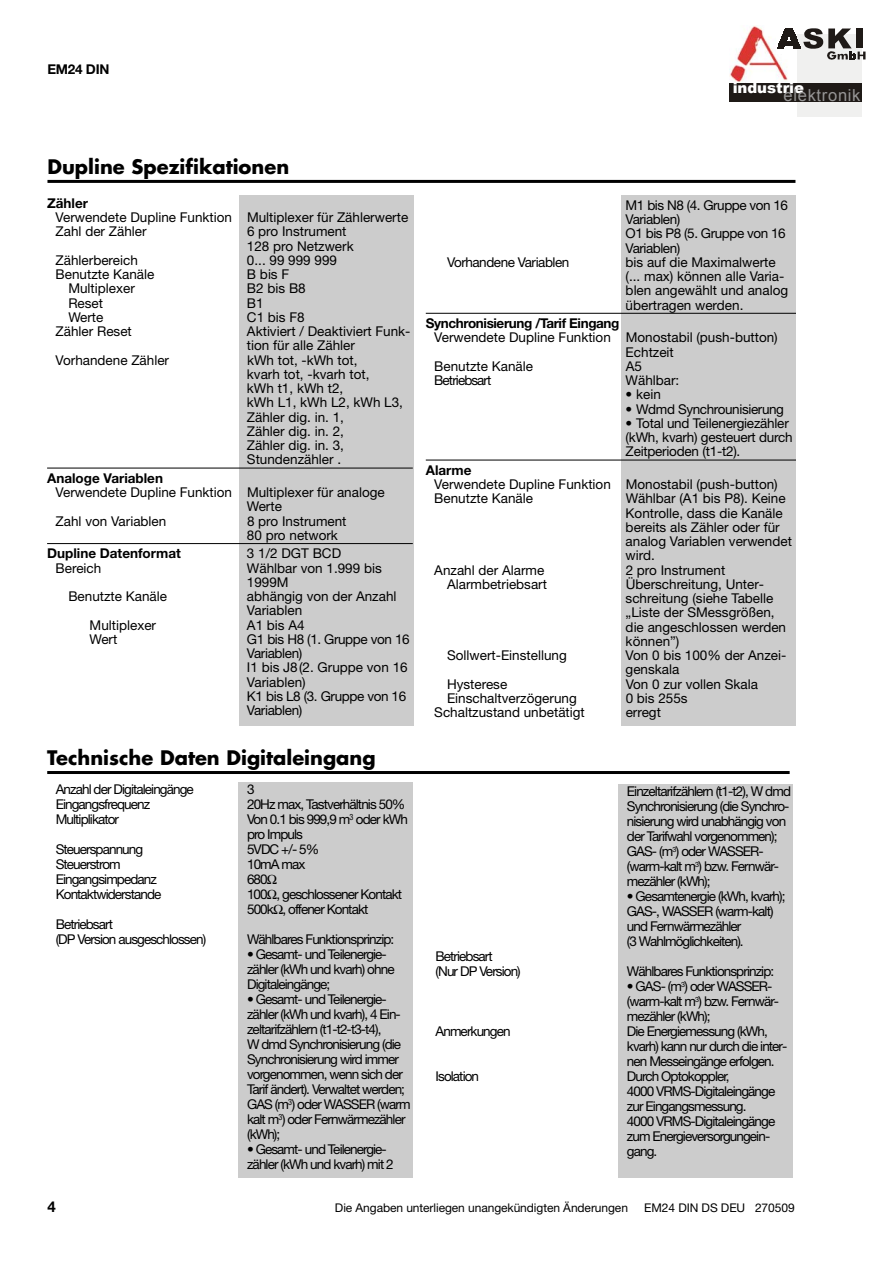
<style>
.page{position:relative;width:893px;height:1263px;background:#fff}
.page>*{position:absolute;margin:0;border:0;box-sizing:border-box;transform-origin:0 0}
.t1{font:700 19.5px "Futura";color:#000}
.t2{font:16.5px "Arial";letter-spacing:.045em;color:#969595}
.t3{font:700 15px "Helvetica Neue";color:#000}
.t4{font:900 14.85px "Arial";color:#fff}
.t5{font:13.5px/15px "Helvetica Neue";letter-spacing:-.065em;color:#000}
.t6{font:13.5px/14.2px "Helvetica Neue";color:#000}
.t7{font:13.5px/14.2px "Helvetica Neue";letter-spacing:-.03em;color:#000}
.t8{font:700 13.5px "Helvetica Neue";color:#000}
.t9{font:700 13.5px "Helvetica Neue";letter-spacing:-.03em;color:#000}
.t10{font:12px "Helvetica Neue";letter-spacing:-.005em;color:#000}
</style>
<div class="page">
<div style="left:240px;top:195px;width:174px;height:530px;background:#ccc"></div>
<div style="left:622px;top:195px;width:174px;height:530px;background:#ccc"></div>
<hr style="left:426px;top:313px;width:370px;height:1px;background:#000">
<hr style="left:426px;top:460px;width:370px;height:1px;background:#000">
<hr style="left:47px;top:468px;width:366px;height:1px;background:#000">
<hr style="left:47px;top:543px;width:366px;height:1px;background:#000">
<hr style="left:47px;top:180px;width:748px;height:3px;background:#000">
<div style="left:239px;top:782px;width:174px;height:396px;background:#ccc"></div>
<hr style="left:47px;top:771px;width:743px;height:3px;background:#000">
<div style="left:618px;top:784px;width:175px;height:394px;background:#ccc"></div>
<img style="left:729px;top:25px;width:59px;height:57px">
<div style="left:797px;top:34px;width:65px;height:82px;background:#f0f0ef"></div>
<svg style="left:777px;top:28px;width:88px;height:33px"></svg>
<div style="left:729px;top:83px;width:133px;height:19px;background:#1f1a17"></div>
<p class="t8" style="left:47px;top:64px;width:64px">EM24 DIN</p>
<p class="t4" style="left:733px;top:77px;width:73px">industrie</p>
<p class="t2" style="left:784px;top:86px;width:78px">elektronik</p>
<h1 class="t1" style="left:47px;top:157px;width:243px">Dupline Spezifikationen</h1>
<p class="t8" style="left:47px;top:198px;width:42px">Zähler</p>
<p class="t6" style="left:56px;top:211px;width:354px">Verwendete Dupline Funktion Multiplexer für Zählerwerte<br>Zahl der Zähler</p>
<p class="t6" style="left:247px;top:226px;width:108px">6 pro Instrument<br>128 pro Netzwerk</p>
<p class="t6" style="left:56px;top:254px;width:84px">Zählerbereich</p>
<p class="t7" style="left:247px;top:254px;width:92px">0... 99 999 999</p>
<p class="t6" style="left:56px;top:268px;width:100px">Benutzte Kanäle</p>
<p class="t7" style="left:247px;top:268px;width:44px">B bis F</p>
<p class="t6" style="left:68px;top:283px;width:68px">Multiplexer</p>
<p class="t7" style="left:247px;top:283px;width:60px">B2 bis B8</p>
<p class="t7" style="left:68px;top:297px;width:36px">Reset</p>
<p class="t7" style="left:247px;top:297px;width:18px">B1</p>
<p class="t7" style="left:68px;top:311px;width:36px">Werte</p>
<p class="t7" style="left:247px;top:311px;width:59px">C1 bis F8</p>
<p class="t6" style="left:56px;top:325px;width:78px">Zähler Reset</p>
<p class="t6" style="left:247px;top:325px;width:165px">Aktiviert / Deaktiviert Funk&shy;tion für alle Zähler</p>
<p class="t6" style="left:56px;top:354px;width:115px">Vorhandene Zähler</p>
<p class="t6" style="left:247px;top:354px;width:158px">kWh tot, -kWh tot,<br>kvarh tot, -kvarh tot,<br>kWh t1, kWh t2,<br>kWh L1, kWh L2, kWh L3,<br>Zähler dig. in. 1,<br>Zähler dig. in. 2,<br>Zähler dig. in. 3,<br>Stundenzähler .</p>
<p class="t8" style="left:47px;top:473px;width:117px">Analoge Variablen</p>
<p class="t6" style="left:56px;top:486px;width:331px">Verwendete Dupline Funktion Multiplexer für analoge</p>
<p class="t7" style="left:247px;top:501px;width:36px">Werte</p>
<p class="t6" style="left:56px;top:515px;width:112px">Zahl von Variablen</p>
<p class="t6" style="left:247px;top:515px;width:101px">8 pro Instrument<br>80 pro network</p>
<p class="t8" style="left:47px;top:549px;width:135px">Dupline Datenformat</p>
<p class="t7" style="left:247px;top:548px;width:96px">3 1/2 DGT BCD</p>
<p class="t6" style="left:56px;top:562px;width:47px">Bereich</p>
<p class="t6" style="left:247px;top:562px;width:136px">Wählbar von 1.999 bis<br>1999M</p>
<p class="t6" style="left:68px;top:590px;width:100px">Benutzte Kanäle</p>
<p class="t6" style="left:247px;top:590px;width:151px">abhängig von der Anzahl<br>Variablen</p>
<p class="t6" style="left:90px;top:619px;width:68px">Multiplexer</p>
<p class="t7" style="left:247px;top:619px;width:59px">A1 bis A4</p>
<p class="t7" style="left:90px;top:633px;width:29px">Wert</p>
<p class="t7" style="left:247px;top:633px;width:164px">G1 bis H8 (1. Gruppe von 16<br>Variablen)<br>I1 bis J8(2. Gruppe von 16<br>Variablen)<br>K1 bis L8 (3. Gruppe von 16<br>Variablen)</p>
<h1 class="t1" style="left:47px;top:748px;width:330px">Technische Daten Digitaleingang</h1>
<p class="t5" style="left:56px;top:783px;width:140px">Anzahl der Digitaleingänge</p>
<p class="t7" style="left:247px;top:784px;width:9px">3</p>
<p class="t5" style="left:56px;top:798px;width:96px">Eingangsfrequenz</p>
<p class="t5" style="left:247px;top:798px;width:160px">20Hz max, Tastverhältnis 50%</p>
<p class="t5" style="left:56px;top:813px;width:65px">Multiplikator</p>
<p class="t5" style="left:247px;top:813px;width:162px">Von 0.1 bis 999,9 m<sup>3</sup> oder kWh pro Impuls</p>
<p class="t5" style="left:56px;top:843px;width:89px">Steuerspannung</p>
<p class="t7" style="left:247px;top:844px;width:74px">5VDC +/- 5%</p>
<p class="t5" style="left:56px;top:858px;width:66px">Steuerstrom</p>
<p class="t7" style="left:247px;top:859px;width:60px">10mA max</p>
<p class="t5" style="left:56px;top:873px;width:103px">Eingangsimpedanz</p>
<p class="t7" style="left:247px;top:874px;width:22px">680</p>
<p class="t5" style="left:56px;top:888px;width:107px">Kontaktwiderstande</p>
<p class="t5" style="left:247px;top:888px;width:157px">100 , geschlossener Kontakt<br>500k , offener Kontakt</p>
<p class="t5" style="left:56px;top:918px;width:152px">Betriebsart<br>(DP Version ausgeschlossen)</p>
<p class="t5" style="left:247px;top:933px;width:149px">Wählbares Funktionsprinzip:</p>
<p class="t5" style="left:247px;top:948px;width:149px">• Gesamt- und Teilenergie&shy;zähler (kWh und kvarh) ohne<br>Digitaleingänge;</p>
<p class="t5" style="left:247px;top:993px;width:165px">• Gesamt- und Teilenergie&shy;zähler (kWh und kvarh), 4 Ein&shy;zeltarifzählern (t1-t2-t3-t4),<br>W dmd Synchronisierung (die<br>Synchronisierung wird immer vorgenommen, wenn sich der<br>Tarif ändert). Verwaltet werden;<br>GAS (m<sup>3</sup>) oder WASSER (warm kalt m<sup>3</sup>) oder Fernwärmezähler (kWh);</p>
<p class="t5" style="left:247px;top:1143px;width:148px">• Gesamt- und Teilenergie&shy;zähler (kWh und kvarh) mit 2</p>
<p class="t7" style="left:626px;top:199px;width:164px">M1 bis N8 (4. Gruppe von 16<br>Variablen)<br>O1 bis P8 (5. Gruppe von 16<br>Variablen)</p>
<p class="t7" style="left:447px;top:256px;width:124px">Vorhandene Variablen</p>
<p class="t6" style="left:625px;top:256px;width:164px">bis auf die Maximalwerte (... max) können alle Varia&shy;blen angewählt und analog übertragen werden.</p>
<p class="t9" style="left:426px;top:318px;width:195px">Synchronisierung /Tarif Eingang</p>
<p class="t6" style="left:434px;top:332px;width:345px">Verwendete Dupline Funktion Monostabil (push-button)</p>
<p class="t6" style="left:626px;top:346px;width:50px">Echtzeit</p>
<p class="t6" style="left:434px;top:360px;width:100px">Benutzte Kanäle</p>
<p class="t7" style="left:626px;top:360px;width:18px">A5</p>
<p class="t5" style="left:434px;top:374px;width:59px">Betriebsart</p>
<p class="t6" style="left:626px;top:374px;width:55px">Wählbar:</p>
<p class="t7" style="left:626px;top:389px;width:37px">• kein</p>
<p class="t7" style="left:626px;top:403px;width:160px">• Wdmd Synchrounisierung</p>
<p class="t7" style="left:626px;top:417px;width:169px">• Total und Teilenergiezähler (kWh, kvarh) gesteuert durch<br>Zeitperioden (t1-t2).</p>
<p class="t8" style="left:426px;top:465px;width:47px">Alarme</p>
<p class="t6" style="left:434px;top:478px;width:345px">Verwendete Dupline Funktion Monostabil (push-button)<br>Benutzte Kanäle</p>
<p class="t6" style="left:626px;top:493px;width:168px">Wählbar (A1 bis P8). Keine<br>Kontrolle, dass die Kanäle bereits als Zähler oder für analog Variablen verwendet wird.</p>
<p class="t6" style="left:434px;top:564px;width:111px">Anzahl der Alarme</p>
<p class="t6" style="left:626px;top:564px;width:101px">2 pro Instrument</p>
<p class="t6" style="left:447px;top:578px;width:102px">Alarmbetriebsart</p>
<p class="t6" style="left:626px;top:578px;width:162px">Überschreitung, Unter&shy;schreitung (siehe Tabelle „Liste der SMessgrößen, die angeschlossen werden können”)</p>
<p class="t6" style="left:447px;top:649px;width:121px">Sollwert-Einstellung</p>
<p class="t6" style="left:626px;top:649px;width:162px">Von 0 bis 100% der Anzei&shy;genskala</p>
<p class="t6" style="left:447px;top:678px;width:62px">Hysterese</p>
<p class="t6" style="left:626px;top:678px;width:134px">Von 0 zur vollen Skala</p>
<p class="t6" style="left:447px;top:692px;width:131px">Einschaltverzögerung</p>
<p class="t7" style="left:626px;top:692px;width:64px">0 bis 255s</p>
<p class="t6" style="left:434px;top:706px;width:152px">Schaltzustand unbetätigt</p>
<p class="t7" style="left:626px;top:706px;width:37px">erregt</p>
<p class="t5" style="left:436px;top:950px;width:87px">Betriebsart<br>(Nur DP Version)</p>
<p class="t5" style="left:627px;top:785px;width:166px">Einzeltarifzählern (t1-t2), W dmd<br>Synchronisierung (die Synchro&shy;nisierung wird unabhängig von der Tarifwahl vorgenommen);<br>GAS- (m<sup>3</sup>) oder WASSER-(warm-kalt m<sup>3</sup>) bzw. Fernwär&shy;mezähler (kWh);</p>
<p class="t5" style="left:627px;top:890px;width:160px">• Gesamtenergie (kWh, kvarh);<br>GAS-, WASSER (warm-kalt) und Fernwärmezähler<br>(3 Wahlmöglichkeiten).</p>
<p class="t5" style="left:627px;top:965px;width:149px">Wählbares Funktionsprinzip:</p>
<p class="t5" style="left:627px;top:980px;width:154px">• GAS- (m<sup>3</sup>) oder WASSER-(warm-kalt m<sup>3</sup>) bzw. Fernwär&shy;mezähler (kWh);</p>
<p class="t5" style="left:436px;top:1025px;width:76px">Anmerkungen</p>
<p class="t5" style="left:627px;top:1025px;width:162px">Die Energiemessung (kWh, kvarh) kann nur durch die inter&shy;nen Messeingänge erfolgen.</p>
<p class="t5" style="left:436px;top:1070px;width:45px">Isolation</p>
<p class="t5" style="left:627px;top:1070px;width:150px">Durch Optokoppler,<br>4000 VRMS-Digitaleingänge zur Eingangsmessung.<br>4000 VRMS-Digitaleingänge zum Energieversorgungein&shy;gang.</p>
<p class="t3" style="left:47px;top:1201px;width:10px">4</p>
<p class="t10" style="left:335px;top:1203px;width:295px">Die Angaben unterliegen unangekündigten Änderungen</p>
<p class="t10" style="left:644px;top:1203px;width:152px">EM24 DIN DS DEU 270509</p>
</div>
